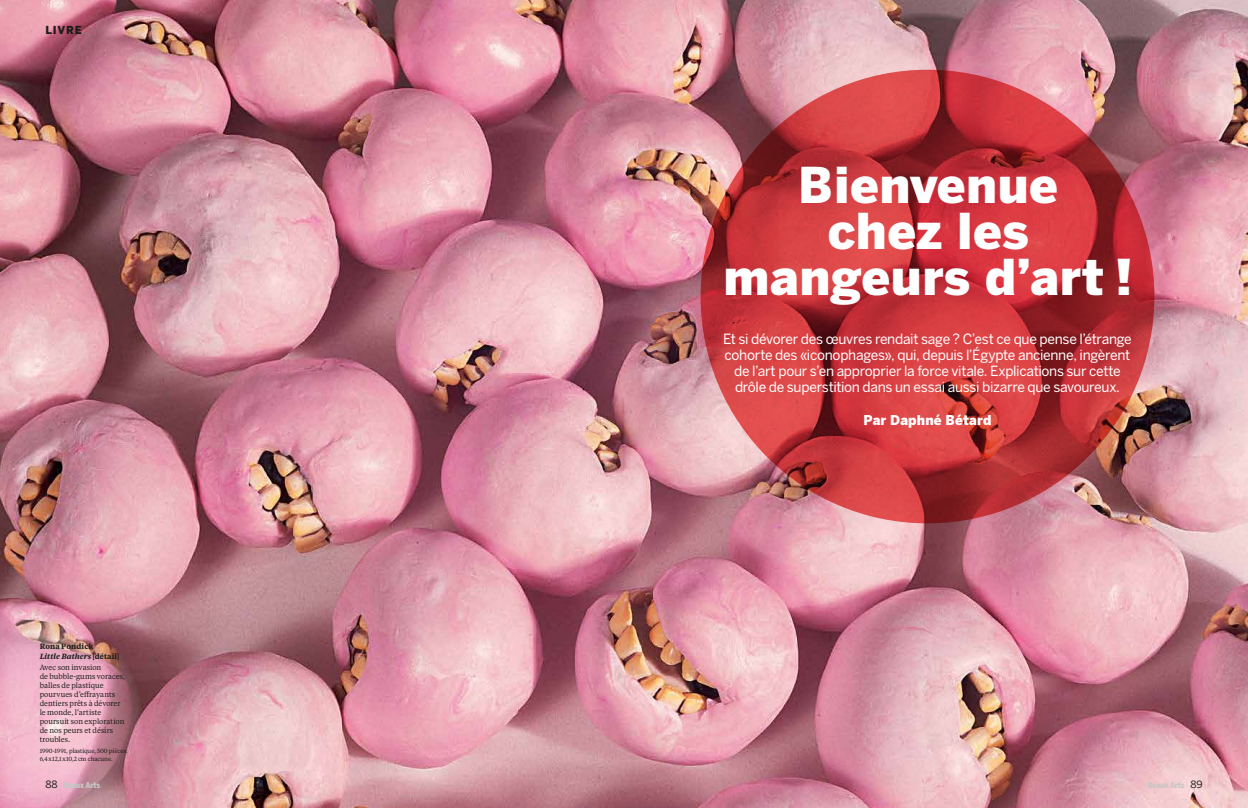
<style>
.page{position:relative;width:1248px;height:808px;background:#fff}
.page>*{position:absolute;margin:0;border:0;box-sizing:border-box;transform-origin:0 0}
.t1{font:900 49px/46px "Benton Sans";letter-spacing:.01em;color:#fff;text-align:center}
.t2{font:14px/16px "Benton Sans";letter-spacing:-.02em;color:#fff;text-align:center}
.t3{font:900 13.5px "Benton Sans";letter-spacing:.01em;color:#fff}
.t4{font:900 11px "Benton Sans";letter-spacing:.075em;color:#1d1d1b}
.t5{font:900 8px "Benton Sans Condensed";letter-spacing:-.02em;color:#c6c6c6}
.t6{font:7.5px/9px "Tiempos Text";color:#1d1d1b}
.t7{font:600 7.5px/10.2px "Tiempos Text";letter-spacing:.01em;color:#1d1d1b}
.t8{font:6px/8px "Tiempos Text";letter-spacing:-.015em;color:#1d1d1b}
.s1{font-style:italic}
.s2{font-weight:400}
.s3{font-family:"Benton Sans";font-weight:400;font-size:10px;color:#1d1d1b}
.s4{font-family:"Benton Sans";font-weight:200}
</style>
<div class="page">
<img style="left:0;top:0;width:1247px;height:808px">
<svg style="left:0;top:598px;width:144px;height:210px"></svg>
<svg style="left:700px;top:70px;width:454px;height:453px"></svg>
<p class="t4" style="left:45px;top:23px;width:38px">LIVRE</p>
<p class="t7" style="left:40px;top:641px;width:81px">Rona Pondick<br><span class="s1">Little Bathers</span> [détail]<br><span class="s2">Avec son invasion</span></p>
<p class="t6" style="left:40px;top:671px;width:87px">de bubble-gums voraces, balles de plastique pourvues d’effrayants dentiers prêts à dévorer le monde, l’artiste poursuit son exploration de nos peurs et désirs troubles.</p>
<p class="t8" style="left:40px;top:746px;width:90px">1990-1991, plastique, 500 pièces,<br>6,4x12,1x10,2 cm chacune.</p>
<h1 class="t1" style="left:723px;top:163px;width:411px">Bienvenue<br>chez les mangeurs d’art !</h1>
<p class="t2" style="left:723px;top:331px;width:410px">Et si dévorer des œuvres rendait sage ? C’est ce que pense l’étrange cohorte des «iconophages», qui, depuis l’Égypte ancienne, ingèrent de l’art pour s’en approprier la force vitale. Explications sur cette drôle de superstition dans un essai aussi bizarre que savoureux.</p>
<p class="t3" style="left:863px;top:412px;width:129px">Par Daphné Bétard</p>
<p class="t5" style="left:45px;top:779px;width:56px"><span class="s3">88</span> <span class="s4">I</span> Beaux Arts</p>
<p class="t5" style="left:1147px;top:779px;width:56px">Beaux Arts <span class="s4">I</span> <span class="s3">89</span></p>
</div>
